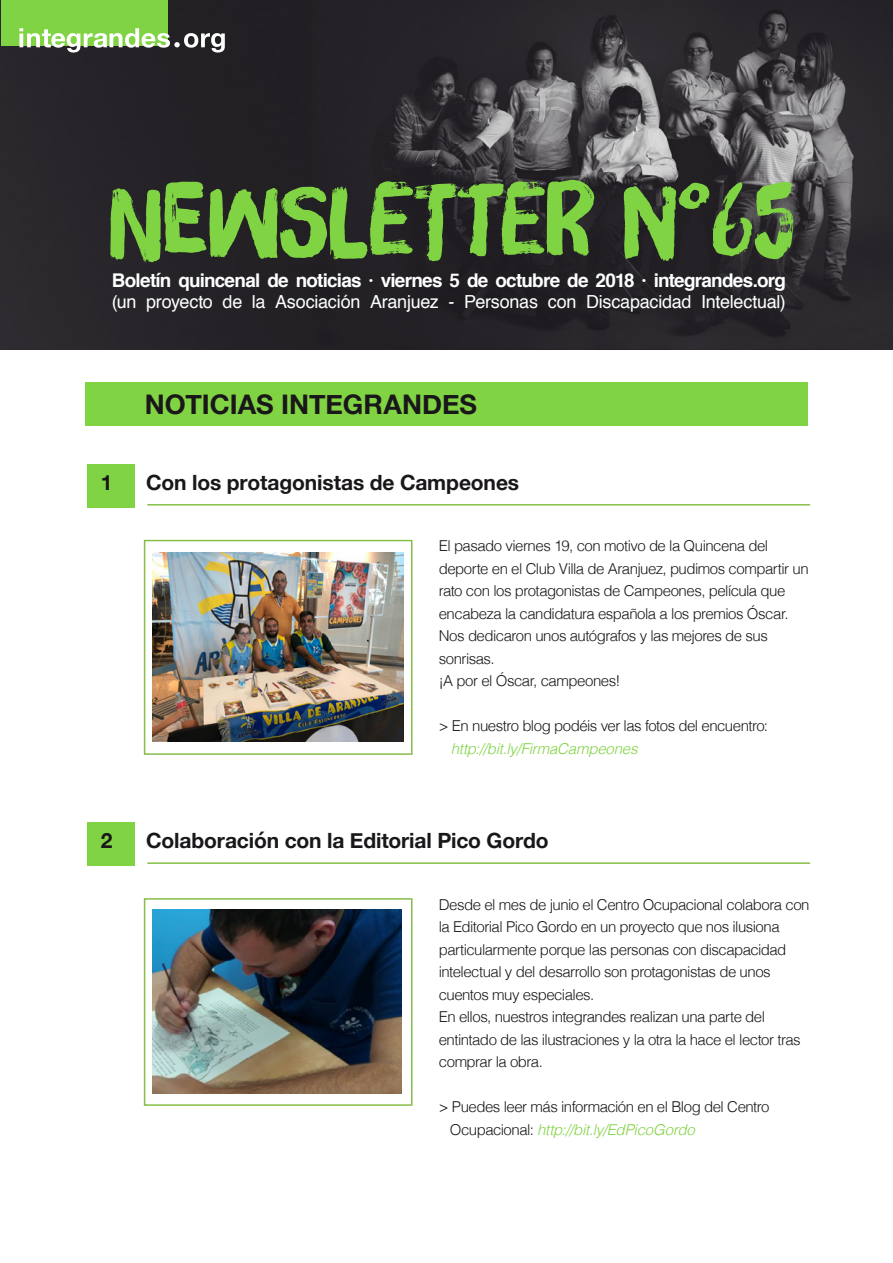
<style>
.page{position:relative;width:893px;height:1263px;background:#fff}
.page>*{position:absolute;margin:0;border:0;box-sizing:border-box;transform-origin:0 0}
.t1{font:98.25px "Brush Up";color:#80d343}
.t2{font:700 27px "Helvetica Neue";color:#1a171b}
.t3{font:700 21px "Helvetica Neue";letter-spacing:-.005em;color:#1a171b}
.t4{font:700 18.9px "Helvetica";letter-spacing:-.04em;color:#fff}
.t5{font:18px "Helvetica";letter-spacing:-.015em;color:#fff}
.t6{font:300 15px/22.5px "Helvetica";letter-spacing:-.035em;color:#1a171b}
.t7{font:italic 300 15px "Helvetica";letter-spacing:-.015em;color:#80d343}
.s1{font-style:italic;color:#80d343}
</style>
<div class="page">
<img style="left:0;top:0;width:893px;height:350px">
<div style="left:85px;top:382px;width:723px;height:44px;background:#80d343"></div>
<div style="left:2px;top:0;width:166px;height:45px;background:#80d343"></div>
<svg style="left:19px;top:28px;width:206px;height:25px"></svg>
<div style="left:144px;top:540px;width:268px;height:215px;border:2px solid #86be47"></div>
<div style="left:88px;top:464px;width:47px;height:44px;background:#80d343"></div>
<hr style="left:147px;top:504px;width:663px;height:1px;background:#86be47">
<img style="left:152px;top:553px;width:251px;height:188px">
<div style="left:144px;top:898px;width:268px;height:208px;border:2px solid #86be47"></div>
<div style="left:88px;top:823px;width:47px;height:43px;background:#80d343"></div>
<hr style="left:147px;top:862px;width:663px;height:2px;background:#86be47">
<img style="left:153px;top:909px;width:248px;height:185px">
<h1 class="t1" style="left:110px;top:161px;width:686px">NEWSLETTER Nº65</h1>
<p class="t4" style="left:112px;top:265px;width:675px">Boletín quincenal de noticias · viernes 5 de octubre de 2018 · integrandes.org</p>
<p class="t5" style="left:112px;top:288px;width:675px">(un proyecto de la Asociación Aranjuez - Personas con Discapacidad Intelectual)</p>
<h2 class="t2" style="left:145px;top:383px;width:334px">NOTICIAS INTEGRANDES</h2>
<h3 class="t3" style="left:101px;top:466px;width:13px">1</h3>
<h3 class="t3" style="left:146px;top:466px;width:374px">Con los protagonistas de Campeones</h3>
<p class="t6" style="left:439px;top:534px;width:371px">El pasado viernes 19, con motivo de la Quincena del deporte en el Club Villa de Aranjuez, pudimos compartir un rato con los protagonistas de Campeones, película que encabeza la candidatura española a los premios Óscar.<br>Nos dedicaron unos autógrafos y las mejores de sus sonrisas.<br>¡A por el Óscar, campeones!</p>
<p class="t6" style="left:439px;top:714px;width:331px">&gt; En nuestro blog podéis ver las fotos del encuentro:</p>
<p class="t7" style="left:451px;top:736px;width:188px">http://bit.ly/FirmaCampeones</p>
<h3 class="t3" style="left:101px;top:824px;width:13px">2</h3>
<h3 class="t3" style="left:146px;top:824px;width:404px">Colaboración con la Editorial Pico Gordo</h3>
<p class="t6" style="left:439px;top:892px;width:372px">Desde el mes de junio el Centro Ocupacional colabora con la Editorial Pico Gordo en un proyecto que nos ilusiona particularmente porque las personas con discapacidad intelectual y del desarrollo son protagonistas de unos cuentos muy especiales.<br>En ellos, nuestros integrandes realizan una parte del entintado de las ilustraciones y la otra la hace el lector tras comprar la obra.</p>
<p class="t6" style="left:450px;top:1094px;width:321px;text-indent:-11px">&gt; Puedes leer más información en el Blog del Centro<br>Ocupacional: <span class="s1">http://bit.ly/EdPicoGordo</span></p>
</div>
